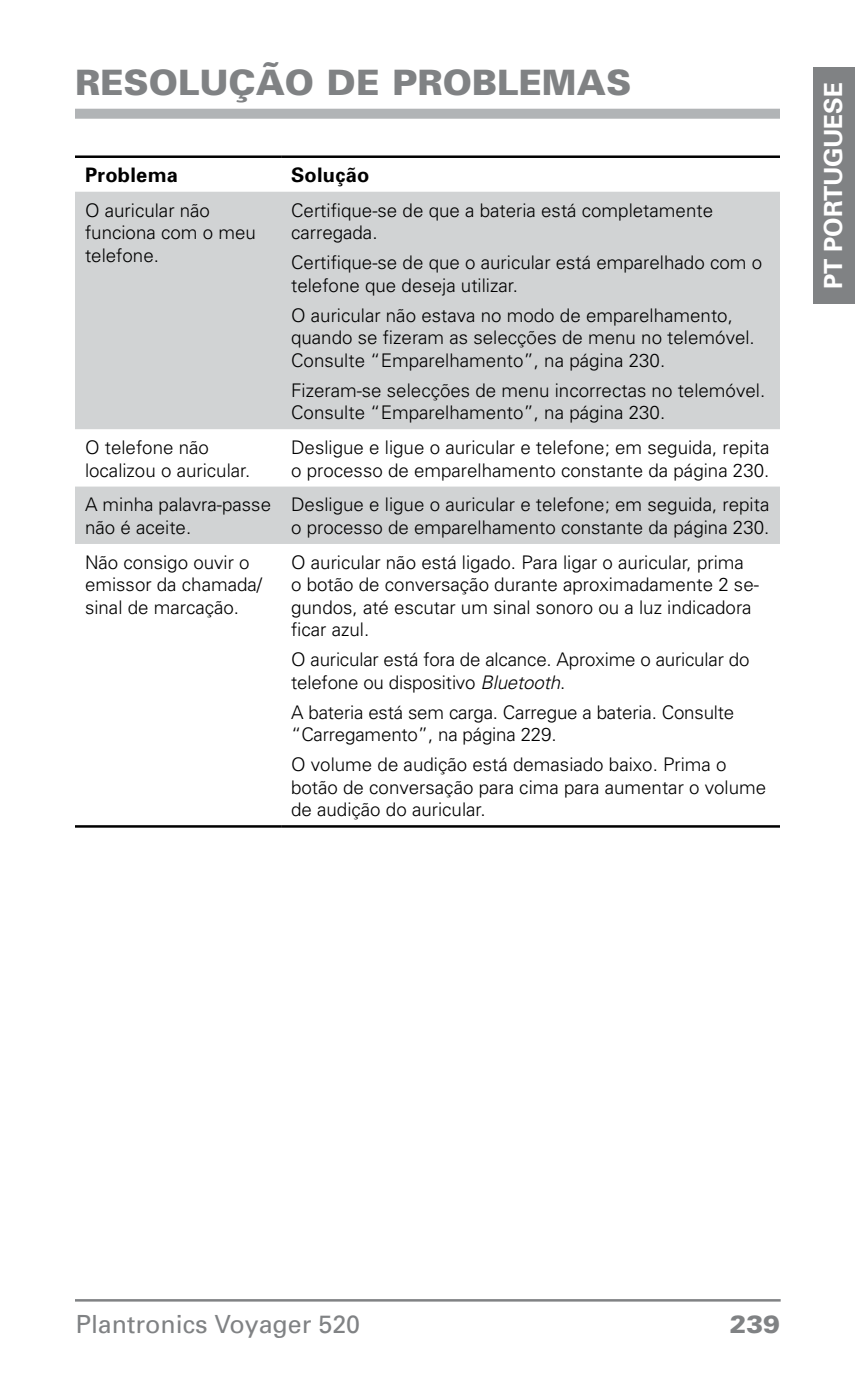
<style>
.page{position:relative;width:855px;height:1373px;background:#fff}
.page>*{position:absolute;margin:0;border:0;box-sizing:border-box;transform-origin:0 0}
.t1{font:900 35px "Univers";color:#808284}
.t2{font:25px "Univers";color:#808284}
.t3{font:700 25px "Univers";letter-spacing:-.01em;color:#fff}
.t4{font:900 25px "Univers";color:#808284}
.t5{font:700 20px "Univers";letter-spacing:.01em;color:#000}
.t6{font:300 18.75px/22.5px "Univers";color:#000}
.s1{font-style:italic}
</style>
<div class="page">
<hr style="left:75px;top:1299px;width:706px;height:2px;background:#808284">
<div style="left:813px;top:68px;width:42px;height:235px;background:#808284"></div>
<div style="left:75px;top:109px;width:705px;height:10px;background:#b1b4b6"></div>
<svg style="left:75px;top:192px;width:705px;height:352px;fill:#d1d3d4"></svg>
<hr style="left:75px;top:155px;width:206px;height:3px;background:#000">
<hr style="left:281px;top:155px;width:499px;height:3px;background:#000">
<hr style="left:75px;top:825px;width:206px;height:2px;background:#000">
<hr style="left:281px;top:825px;width:499px;height:2px;background:#000">
<h1 class="t1" style="left:75px;top:61px;width:558px">RESOLUÇÃO DE PROBLEMAS</h1>
<p class="t5" style="left:85px;top:163px;width:94px">Problema</p>
<p class="t5" style="left:291px;top:163px;width:80px">Solução</p>
<p class="t6" style="left:85px;top:199px;width:172px">O auricular não funciona com o meu telefone.</p>
<p class="t6" style="left:291px;top:199px;width:424px">Certifique-se de que a bateria está completamente carregada.</p>
<p class="t6" style="left:291px;top:251px;width:473px">Certifique-se de que o auricular está emparelhado com o telefone que deseja utilizar.</p>
<p class="t6" style="left:291px;top:304px;width:465px">O auricular não estava no modo de emparelhamento, quando se fizeram as selecções de menu no telemóvel.<br>Consulte “Emparelhamento”, na página 230.</p>
<p class="t6" style="left:291px;top:379px;width:476px">Fizeram-se selecções de menu incorrectas no telemóvel.<br>Consulte “Emparelhamento”, na página 230.</p>
<p class="t6" style="left:85px;top:436px;width:167px">O telefone não localizou o auricular.</p>
<p class="t6" style="left:291px;top:436px;width:480px">Desligue e ligue o auricular e telefone; em seguida, repita o processo de emparelhamento constante da página 230.</p>
<p class="t6" style="left:85px;top:493px;width:188px">A minha palavra-passe não é aceite.</p>
<p class="t6" style="left:291px;top:493px;width:480px">Desligue e ligue o auricular e telefone; em seguida, repita o processo de emparelhamento constante da página 230.</p>
<p class="t6" style="left:85px;top:551px;width:179px">Não consigo ouvir o emissor da chamada/ sinal de marcação.</p>
<p class="t6" style="left:291px;top:551px;width:469px">O auricular não está ligado. Para ligar o auricular, prima o botão de conversação durante aproximadamente 2 se&shy;gundos, até escutar um sinal sonoro ou a luz indicadora ficar azul.</p>
<p class="t6" style="left:291px;top:648px;width:460px">O auricular está fora de alcance. Aproxime o auricular do telefone ou dispositivo <span class="s1">Bluetooth</span>.</p>
<p class="t6" style="left:291px;top:701px;width:445px">A bateria está sem carga. Carregue a bateria. Consulte “Carregamento”, na página 229.</p>
<p class="t6" style="left:291px;top:753px;width:477px">O volume de audição está demasiado baixo. Prima o botão de conversação para cima para aumentar o volume de audição do auricular.</p>
<h2 class="t3" style="left:818px;top:289px;width:208px;rotate:-90deg">pt portuguese</h2>
<h2 class="t2" style="left:76px;top:1309px;width:286px">Plantronics Voyager 520</h2>
<h2 class="t4" style="left:730px;top:1308px;width:52px">239</h2>
</div>
